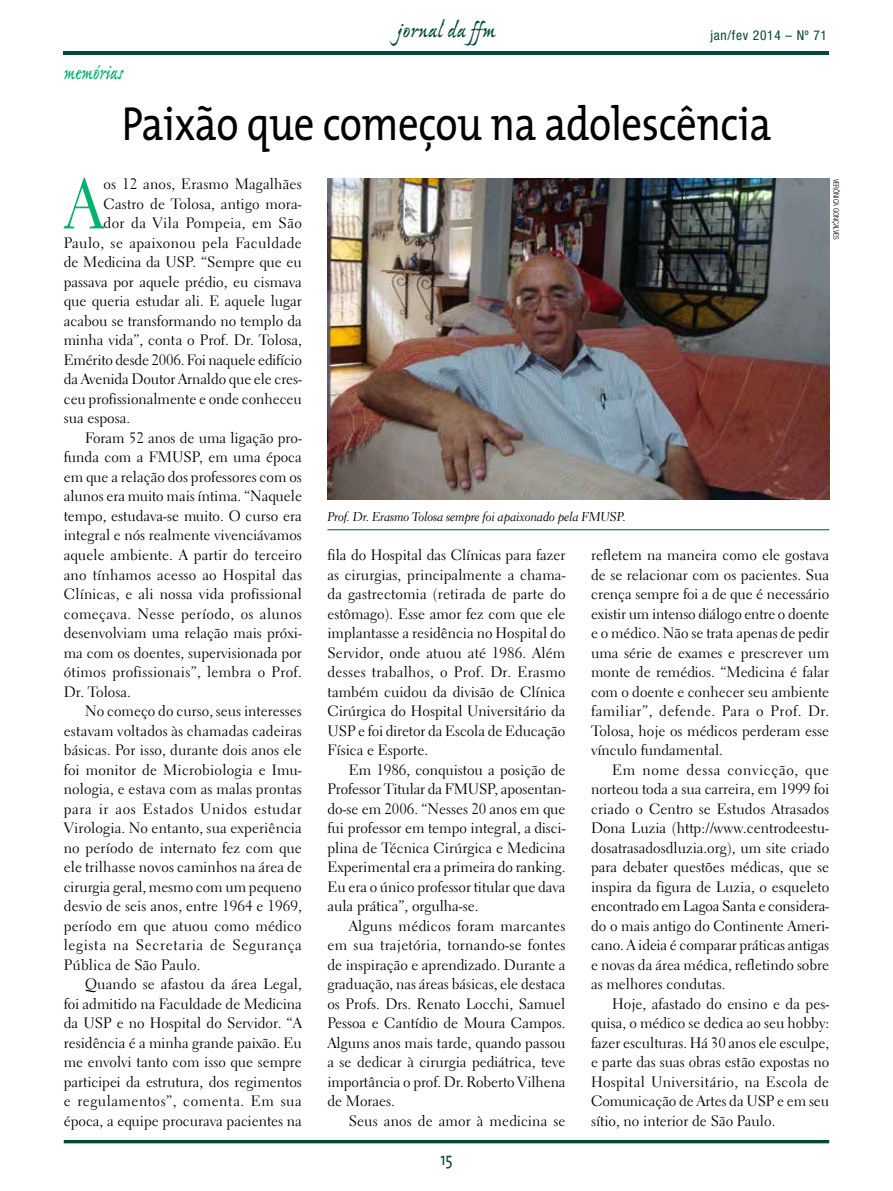
<style>
.page{position:relative;width:893px;height:1191px;background:#fff}
.page>*{position:absolute;margin:0;border:0;box-sizing:border-box;transform-origin:0 0}
.t1{font:70.5px "Electra LT Std";color:#00b26b;scale:.9 1}
.t2{font:48px "The Mix";letter-spacing:-.01em;color:#000;scale:.85 1}
.t3{font:24px "Ex Ponto MM 450";letter-spacing:-.005em;color:#00483a}
.t4{font:24px "Ex Ponto MM 450";letter-spacing:-.01em;color:#00b26b;scale:.85 1}
.t5{font:18px "The Mix";color:#00483a;scale:.85 1}
.t6{font:15px/19.5px "Electra LT Std";color:#000;text-align:justify}
.t7{font:15px "Electra LT Std";letter-spacing:.025em;color:#000}
.t8{font:15px "Electra LT Std";letter-spacing:.045em;color:#000}
.t9{font:15px "Electra LT Std";letter-spacing:.02em;color:#000}
.t10{font:15px "Electra LT Std";letter-spacing:.035em;color:#000}
.t11{font:15px "Electra LT Std";letter-spacing:.03em;color:#000}
.t12{font:condensed 13.5px "Helvetica Neue";letter-spacing:.05em;color:#00483a}
.t13{font:12.75px "Electra LT Std Cursive";letter-spacing:-.02em;color:#000}
.t14{font:300 condensed 7.5px "Helvetica Neue";letter-spacing:-.01em;color:#000}
</style>
<div class="page">
<svg style="left:63px;top:1139px;width:767px;height:5px"></svg>
<hr style="left:64px;top:51px;width:765px;height:3px;background:#00483a">
<hr style="left:327px;top:529px;width:502px;height:1px;background:#00483a">
<img style="left:327px;top:179px;width:502px;height:321px">
<h3 class="t4" style="left:64px;top:60px;width:71px">memórias</h3>
<h3 class="t3" style="left:397px;top:18px;width:100px">jornal da ffm</h3>
<p class="t12" style="left:710px;top:28px;width:118px">jan/fev 2014 – Nº 71</p>
<h2 class="t2" style="left:122px;top:84px;width:766px">Paixão que começou na adolescência</h2>
<h1 class="t1" style="left:65px;top:161px;width:45px">A</h1>
<p class="t6" style="left:103px;top:174px;width:200px">os 12 anos, Erasmo Magalhães</p>
<p class="t6" style="left:103px;top:194px;width:200px">Castro de Tolosa, antigo mora-</p>
<p class="t11" style="left:103px;top:214px;width:200px">dor da Vila Pompeia, em São</p>
<p class="t7" style="left:64px;top:233px;width:240px">Paulo, se apaixonou pela Faculdade</p>
<p class="t6" style="left:64px;top:252px;width:240px">de Medicina da USP. “Sempre que eu</p>
<p class="t6" style="left:64px;top:272px;width:240px">passava por aquele prédio, eu cismava</p>
<p class="t6" style="left:64px;top:291px;width:240px">que queria estudar ali. E aquele lugar</p>
<p class="t6" style="left:64px;top:311px;width:240px">acabou se transformando no templo da</p>
<p class="t6" style="left:64px;top:330px;width:240px">minha vida”, conta o Prof. Dr. Tolosa,</p>
<p class="t6" style="left:64px;top:350px;width:240px">Emérito desde 2006. Foi naquele edifício</p>
<p class="t6" style="left:64px;top:369px;width:240px">da Avenida Doutor Arnaldo que ele cres-</p>
<p class="t6" style="left:64px;top:389px;width:240px">ceu profissionalmente e onde conheceu</p>
<p class="t6" style="left:64px;top:408px;width:68px">sua esposa.</p>
<p class="t6" style="left:85px;top:428px;width:218px">Foram 52 anos de uma ligação pro-</p>
<p class="t6" style="left:64px;top:447px;width:240px">funda com a FMUSP, em uma época</p>
<p class="t6" style="left:64px;top:467px;width:240px">em que a relação dos professores com os</p>
<p class="t6" style="left:64px;top:486px;width:240px">alunos era muito mais íntima. “Naquele</p>
<p class="t6" style="left:64px;top:506px;width:240px">tempo, estudava-se muito. O curso era</p>
<p class="t6" style="left:64px;top:525px;width:240px">integral e nós realmente vivenciávamos</p>
<p class="t6" style="left:64px;top:545px;width:240px">aquele ambiente. A partir do terceiro</p>
<p class="t6" style="left:64px;top:564px;width:240px">ano tínhamos acesso ao Hospital das</p>
<p class="t6" style="left:64px;top:584px;width:240px">Clínicas, e ali nossa vida profissional</p>
<p class="t7" style="left:64px;top:604px;width:240px">começava. Nesse período, os alunos</p>
<p class="t6" style="left:64px;top:623px;width:240px">desenvolviam uma relação mais próxi-</p>
<p class="t6" style="left:64px;top:642px;width:240px">ma com os doentes, supervisionada por</p>
<p class="t9" style="left:64px;top:662px;width:240px">ótimos profissionais”, lembra o Prof.</p>
<p class="t6" style="left:64px;top:681px;width:68px">Dr. Tolosa.</p>
<p class="t6" style="left:85px;top:701px;width:218px">No começo do curso, seus interesses</p>
<p class="t6" style="left:64px;top:720px;width:240px">estavam voltados às chamadas cadeiras</p>
<p class="t6" style="left:64px;top:740px;width:240px">básicas. Por isso, durante dois anos ele</p>
<p class="t6" style="left:64px;top:759px;width:240px">foi monitor de Microbiologia e Imu-</p>
<p class="t6" style="left:64px;top:779px;width:240px">nologia, e estava com as malas prontas</p>
<p class="t8" style="left:64px;top:799px;width:240px">para ir aos Estados Unidos estudar</p>
<p class="t6" style="left:64px;top:818px;width:240px">Virologia. No entanto, sua experiência</p>
<p class="t6" style="left:64px;top:837px;width:240px">no período de internato fez com que</p>
<p class="t6" style="left:64px;top:857px;width:240px">ele trilhasse novos caminhos na área de</p>
<p class="t6" style="left:64px;top:876px;width:239px">cirurgia geral, mesmo com um pequeno</p>
<p class="t6" style="left:64px;top:896px;width:240px">desvio de seis anos, entre 1964 e 1969,</p>
<p class="t6" style="left:64px;top:915px;width:240px">período em que atuou como médico</p>
<p class="t8" style="left:64px;top:935px;width:240px">legista na Secretaria de Segurança</p>
<p class="t6" style="left:64px;top:954px;width:138px">Pública de São Paulo.</p>
<p class="t6" style="left:85px;top:974px;width:218px">Quando se afastou da área Legal,</p>
<p class="t6" style="left:64px;top:993px;width:240px">foi admitido na Faculdade de Medicina</p>
<p class="t6" style="left:64px;top:1013px;width:240px">da USP e no Hospital do Servidor. “A</p>
<p class="t6" style="left:64px;top:1032px;width:240px">residência é a minha grande paixão. Eu</p>
<p class="t6" style="left:64px;top:1052px;width:240px">me envolvi tanto com isso que sempre</p>
<p class="t6" style="left:64px;top:1071px;width:240px">participei da estrutura, dos regimentos</p>
<p class="t10" style="left:64px;top:1091px;width:239px">e regulamentos”, comenta. Em sua</p>
<p class="t6" style="left:64px;top:1110px;width:240px">época, a equipe procurava pacientes na</p>
<p class="t13" style="left:327px;top:509px;width:300px">Prof. Dr. Erasmo Tolosa sempre foi apaixonado pela FMUSP.</p>
<p class="t14" style="left:840px;top:179px;width:63px;rotate:90deg">Verônica Gonçalves</p>
<p class="t6" style="left:327px;top:545px;width:240px">fila do Hospital das Clínicas para fazer as cirurgias, principalmente a chama&shy;da gastrectomia (retirada de parte do estômago). Esse amor fez com que ele implantasse a residência no Hospital do Servidor, onde atuou até 1986. Além desses trabalhos, o Prof. Dr. Erasmo também cuidou da divisão de Clínica Cirúrgica do Hospital Universitário da USP e foi diretor da Escola de Educação Física e Esporte.</p>
<p class="t6" style="left:327px;top:759px;width:240px;text-indent:21px">Em 1986, conquistou a posição de Professor Titular da FMUSP, aposentan&shy;do-se em 2006. “Nesses 20 anos em que fui professor em tempo integral, a disci&shy;plina de Técnica Cirúrgica e Medicina Experimental era a primeira do ranking.<br>Eu era o único professor titular que dava aula prática”, orgulha-se.</p>
<p class="t6" style="left:327px;top:915px;width:240px;text-indent:21px">Alguns médicos foram marcantes em sua trajetória, tornando-se fontes de inspiração e aprendizado. Durante a graduação, nas áreas básicas, ele destaca os Profs. Drs. Renato Locchi, Samuel Pessoa e Cantídio de Moura Campos.<br>Alguns anos mais tarde, quando passou a se dedicar à cirurgia pediátrica, teve importância o prof. Dr. Roberto Vilhena de Moraes.</p>
<p class="t6" style="left:349px;top:1110px;width:218px">Seus anos de amor à medicina se</p>
<p class="t5" style="left:440px;top:1144px;width:16px">15</p>
<p class="t6" style="left:591px;top:545px;width:240px">refletem na maneira como ele gostava de se relacionar com os pacientes. Sua crença sempre foi a de que é necessário existir um intenso diálogo entre o doente e o médico. Não se trata apenas de pedir uma série de exames e prescrever um monte de remédios. “Medicina é falar com o doente e conhecer seu ambiente familiar”, defende. Para o Prof. Dr.<br>Tolosa, hoje os médicos perderam esse vínculo fundamental.</p>
<p class="t6" style="left:591px;top:759px;width:240px;text-indent:21px">Em nome dessa convicção, que norteou toda a sua carreira, em 1999 foi criado o Centro se Estudos Atrasados Dona Luzia (http://www.centrodeestu&shy;dosatrasadosdluzia.org), um site criado para debater questões médicas, que se inspira da figura de Luzia, o esqueleto encontrado em Lagoa Santa e considera&shy;do o mais antigo do Continente Ameri&shy;cano. A ideia é comparar práticas antigas e novas da área médica, refletindo sobre as melhores condutas.</p>
<p class="t6" style="left:591px;top:993px;width:240px;text-indent:21px">Hoje, afastado do ensino e da pes&shy;quisa, o médico se dedica ao seu hobby: fazer esculturas. Há 30 anos ele esculpe, e parte das suas obras estão expostas no Hospital Universitário, na Escola de Comunicação de Artes da USP e em seu sítio, no interior de São Paulo.</p>
</div>
